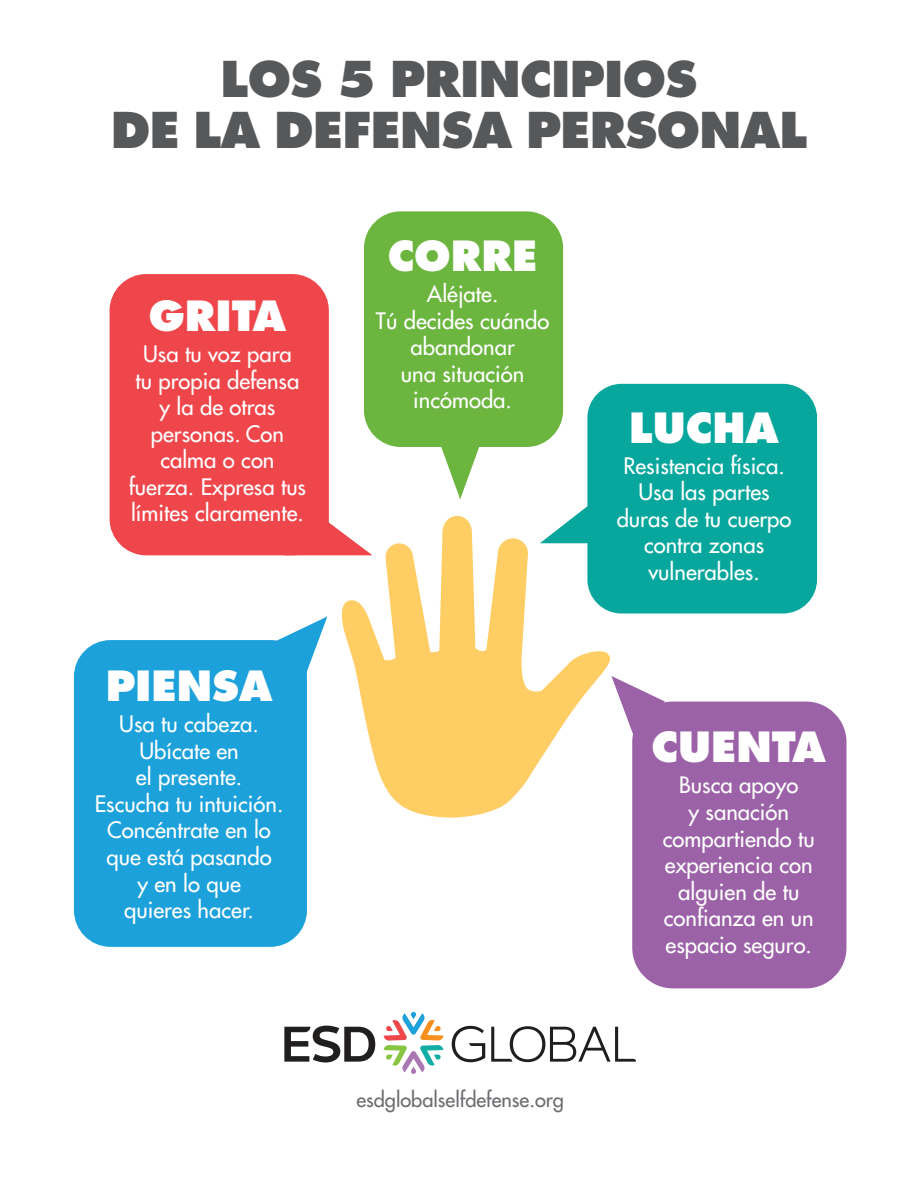
<style>
.page{position:relative;width:918px;height:1188px;background:#fff}
.page>*{position:absolute;margin:0;border:0;box-sizing:border-box;transform-origin:0 0}
.t1{font:800 48px/51px "Futura";letter-spacing:-.015em;color:#57585a;text-align:center}
.t2{font:800 40.5px "Futura";color:#fff}
.t3{font:22.05px/26.5px "Futura";color:#fff;text-align:center}
.t4{font:19.95px "Futura";color:#6c6d70}
</style>
<div class="page">
<svg style="left:338px;top:515px;width:273px;height:303px;fill:#fecd64"></svg>
<svg style="left:384px;top:1012px;width:59px;height:62px"></svg>
<svg style="left:452px;top:1026px;width:33px;height:36px"></svg>
<svg style="left:491px;top:1026px;width:145px;height:36px"></svg>
<svg style="left:284px;top:1026px;width:91px;height:37px"></svg>
<div style="left:74px;top:640px;width:233px;height:307px;background:#1ca1db;border-radius:36px"></div>
<div style="left:110px;top:274px;width:219px;height:281px;background:#ef464b;border-radius:37px"></div>
<div style="left:632px;top:702px;width:215px;height:286px;background:#9c62a8;border-radius:41px"></div>
<div style="left:364px;top:211px;width:199px;height:236px;background:#6cb640;border-radius:37px"></div>
<div style="left:587px;top:384px;width:230px;height:230px;background:#07a79d;border-radius:34px"></div>
<svg style="left:298px;top:517px;width:75px;height:38px"></svg>
<svg style="left:540px;top:504px;width:48px;height:39px"></svg>
<svg style="left:441px;top:447px;width:38px;height:52px"></svg>
<svg style="left:274px;top:616px;width:53px;height:60px"></svg>
<svg style="left:611px;top:676px;width:54px;height:61px"></svg>
<h1 class="t1" style="left:111px;top:54px;width:698px">LOS 5 PRINCIPIOS<br>DE LA DEFENSA PERSONAL</h1>
<h2 class="t2" style="left:149px;top:291px;width:139px">GRITA</h2>
<p class="t3" style="left:129px;top:341px;width:179px">Usa tu voz para<br>tu propia defensa y la de otras personas. Con calma o con fuerza. Expresa tus límites claramente.</p>
<h2 class="t2" style="left:106px;top:661px;width:168px">PIENSA</h2>
<p class="t3" style="left:95px;top:711px;width:190px">Usa tu cabeza.<br>Ubícate en<br>el presente.<br>Escucha tu intuición.<br>Concéntrate en lo que está pasando<br>y en lo que<br>quieres hacer.</p>
<h2 class="t2" style="left:388px;top:231px;width:151px">CORRE</h2>
<p class="t3" style="left:376px;top:280px;width:175px">Aléjate.<br>Tú decides cuándo abandonar<br>una situación incómoda.</p>
<p class="t4" style="left:356px;top:1086px;width:209px">esdglobalselfdefense.org</p>
<h2 class="t2" style="left:629px;top:403px;width:151px">LUCHA</h2>
<p class="t3" style="left:617px;top:452px;width:176px">Resistencia física.<br>Usa las partes duras de tu cuerpo contra zonas vulnerables.</p>
<h2 class="t2" style="left:652px;top:722px;width:176px">CUENTA</h2>
<p class="t3" style="left:663px;top:772px;width:153px">Busca apoyo<br>y sanación compartiendo tu experiencia con alguien de tu confianza en un espacio seguro.</p>
</div>
